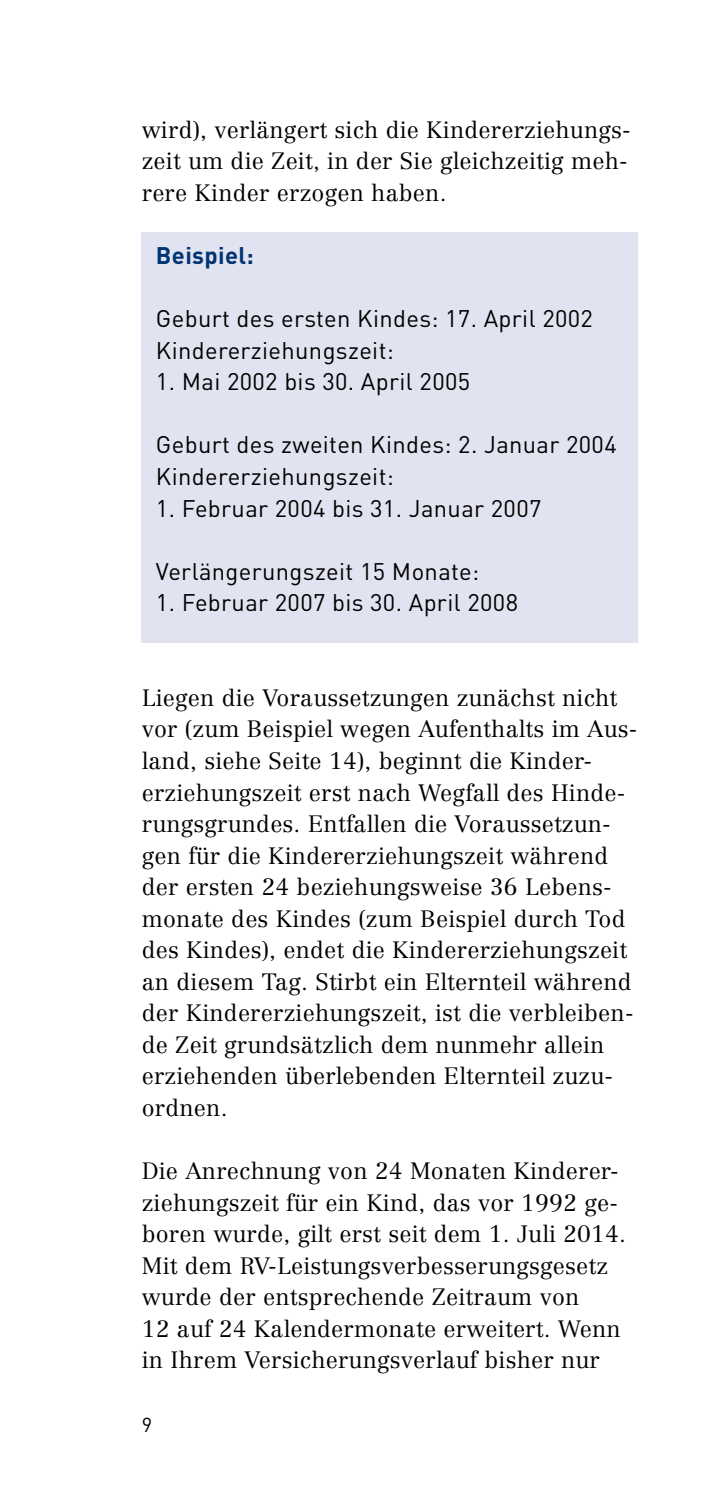
<style>
.page{position:relative;width:709px;height:1489px;background:#fff}
.page>*{position:absolute;margin:0;border:0;box-sizing:border-box;transform-origin:0 0}
.t1{font:23.75px "DIN";letter-spacing:.015em;color:#000}
.t2{font:700 23.75px "DIN";letter-spacing:.015em;color:#003472}
.t3{font:300 23.25px/31.5px "Centennial";letter-spacing:.01em;color:#000}
.t4{font:20px "DIN";color:#000}
</style>
<div class="page">
<div style="left:142px;top:232px;width:496px;height:410px;background:#e2e3f0"></div>
<p class="t3" style="left:142px;top:114px;width:490px">wird), verlängert sich die Kindererziehungs&shy;zeit um die Zeit, in der Sie gleichzeitig meh&shy;rere Kinder erzogen haben.</p>
<h3 class="t2" style="left:156px;top:240px;width:99px">Beispiel:</h3>
<p class="t1" style="left:156px;top:304px;width:438px">Geburt des ersten Kindes: 17. April 2002</p>
<p class="t1" style="left:156px;top:335px;width:239px">Kindererziehungszeit:</p>
<p class="t1" style="left:156px;top:367px;width:316px">1. Mai 2002 bis 30. April 2005</p>
<p class="t1" style="left:156px;top:430px;width:462px">Geburt des zweiten Kindes: 2. Januar 2004</p>
<p class="t1" style="left:156px;top:461px;width:239px">Kindererziehungszeit:</p>
<p class="t1" style="left:156px;top:493px;width:387px">1. Februar 2004 bis 31. Januar 2007</p>
<p class="t1" style="left:156px;top:556px;width:325px">Verlängerungszeit 15 Monate:</p>
<p class="t1" style="left:156px;top:588px;width:363px">1. Februar 2007 bis 30. April 2008</p>
<p class="t3" style="left:142px;top:681px;width:497px">Liegen die Voraussetzungen zunächst nicht vor (zum Beispiel wegen Aufenthalts im Aus&shy;land, siehe Seite 14), beginnt die Kinder&shy;erziehungszeit erst nach Wegfall des Hinde&shy;rungsgrundes. Entfallen die Voraussetzun&shy;gen für die Kindererziehungszeit während der ersten 24 beziehungsweise 36 Lebens&shy;monate des Kindes (zum Beispiel durch Tod des Kindes), endet die Kinder erziehungszeit an diesem Tag. Stirbt ein Elternteil während der Kindererziehungszeit, ist die verbleiben&shy;de Zeit grundsätzlich dem nunmehr allein erziehenden überlebenden Elternteil zuzu&shy;ordnen.</p>
<p class="t3" style="left:142px;top:1154px;width:486px">Die Anrechnung von 24 Monaten Kinderer&shy;ziehungszeit für ein Kind, das vor 1992 ge&shy;boren wurde, gilt erst seit dem 1. Juli 2014.<br>Mit dem RV-Leistungsverbesserungsgesetz wurde der entsprechende Zeitraum von<br>12 auf 24 Kalendermonate erweitert. Wenn in Ihrem Versicherungsverlauf bisher nur</p>
<p class="t4" style="left:142px;top:1411px;width:12px">9</p>
</div>
